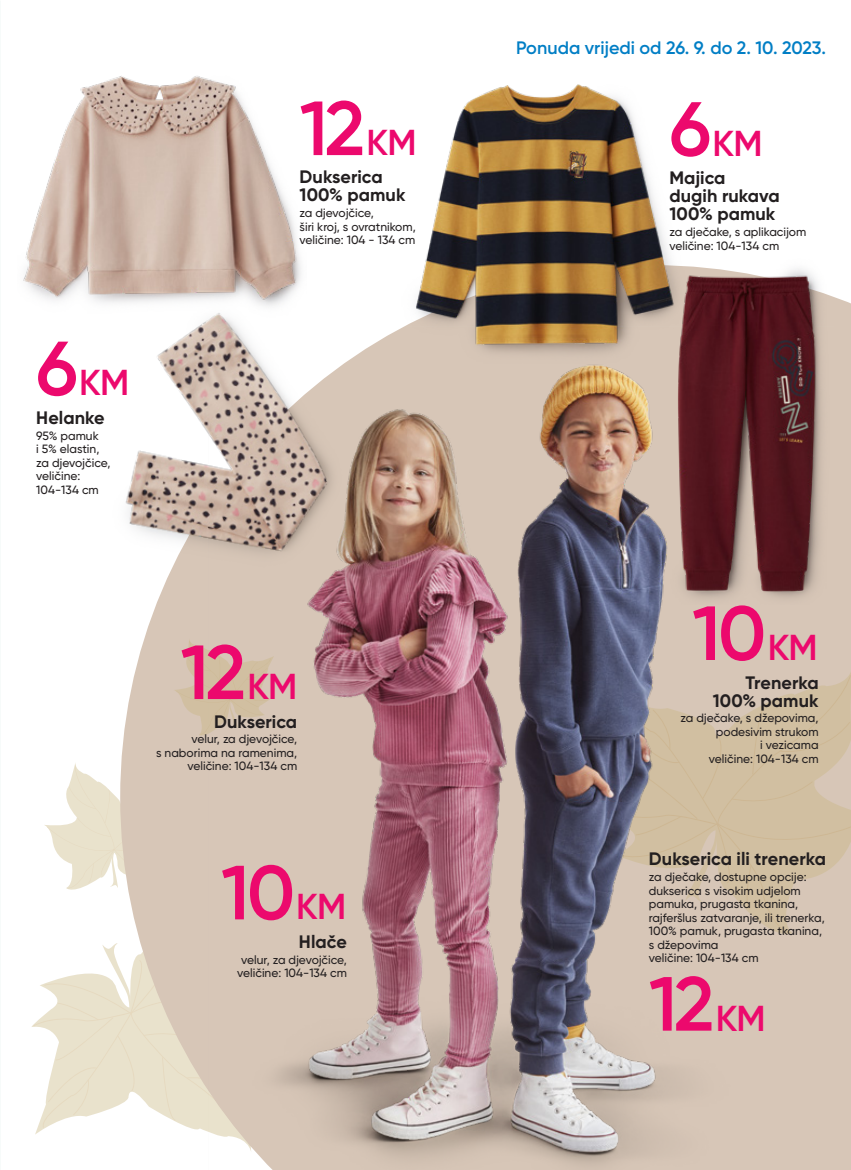
<style>
.page{position:relative;width:851px;height:1170px;background:#fff}
.page>*{position:absolute;margin:0;border:0;box-sizing:border-box;transform-origin:0 0}
.t1{font:600 76.5px "Gilroy";letter-spacing:-.045em;color:#ec096d}
.t2{font:600 36px "Gilroy";color:#ec096d}
.t3{font:700 18px/18px "Gilroy";color:#231f20}
.t4{font:600 18px "Gilroy";color:#007ec5}
.t5{font:500 12px/13.5px "Gilroy";color:#231f20}
.s1{font-size:76.5px}
.s2{font-size:36px}
</style>
<div class="page">
<svg style="left:33px;top:943px;width:87px;height:191px"></svg>
<svg style="left:45px;top:763px;width:75px;height:127px"></svg>
<svg style="left:120px;top:605px;width:730px;height:564px;fill:#d7c6b7"></svg>
<svg style="left:833px;top:675px;width:17px;height:258px"></svg>
<svg style="left:173px;top:638px;width:35px;height:101px"></svg>
<img style="left:208px;top:394px;width:625px;height:775px">
<img style="left:120px;top:335px;width:286px;height:298px">
<img style="left:23px;top:76px;width:284px;height:287px">
<img style="left:389px;top:84px;width:279px;height:310px">
<img style="left:609px;top:253px;width:241px;height:352px">
<h2 class="t2" style="left:36px;top:360px;width:95px"><span class="s1">6</span> KM</h2>
<h3 class="t3" style="left:36px;top:408px;width:70px">Helanke</h3>
<p class="t5" style="left:36px;top:428px;width:76px">95% pamuk<br>i 5% elastin, za djevojčice, veličine:<br>104-134 cm</p>
<h1 class="t1" style="left:299px;top:81px;width:118px">12 <span class="s2">KM</span></h1>
<h3 class="t3" style="left:299px;top:168px;width:107px">Dukserica<br>100% pamuk</h3>
<p class="t5" style="left:299px;top:206px;width:118px">za djevojčice,<br>širi kroj, s ovratnikom, veličine: 104 - 134 cm</p>
<h1 class="t1" style="left:180px;top:624px;width:118px">12 <span class="s2">KM</span></h1>
<h3 class="t3" style="left:214px;top:712px;width:85px">Dukserica</h3>
<p class="t5" style="left:156px;top:732px;width:143px;text-align:right">velur, za djevojčice,<br>s naborima na ramenima, veličine: 104-134 cm</p>
<h1 class="t1" style="left:221px;top:845px;width:126px">10 <span class="s2">KM</span></h1>
<h3 class="t3" style="left:299px;top:932px;width:49px">Hlače</h3>
<p class="t5" style="left:237px;top:952px;width:111px;text-align:center">velur, za djevojčice, veličine: 104-134 cm</p>
<h3 class="t4" style="left:516px;top:37px;width:311px">Ponuda vrijedi od 26. 9. do 2. 10. 2023.</h3>
<h2 class="t2" style="left:669px;top:121px;width:94px"><span class="s1">6</span> KM</h2>
<h3 class="t3" style="left:669px;top:169px;width:112px">Majica<br>dugih rukava<br>100% pamuk</h3>
<p class="t5" style="left:669px;top:225px;width:138px">za dječake, s aplikacijom veličine: 104-134 cm</p>
<h1 class="t1" style="left:692px;top:585px;width:127px">10 <span class="s2">KM</span></h1>
<h3 class="t3" style="left:712px;top:673px;width:107px;text-align:right">Trenerka<br>100% pamuk</h3>
<p class="t5" style="left:680px;top:711px;width:139px;text-align:right">za dječake, s džepovima, podesivim strukom<br>i vezicama<br>veličine: 104-134 cm</p>
<h3 class="t3" style="left:648px;top:850px;width:178px">Dukserica ili trenerka</h3>
<p class="t5" style="left:648px;top:870px;width:177px">za dječake, dostupne opcije: dukserica s visokim udjelom pamuka, prugasta tkanina, rajferšlus zatvaranje, ili trenerka,<br>100% pamuk, prugasta tkanina, s džepovima<br>veličine: 104-134 cm</p>
<h1 class="t1" style="left:648px;top:956px;width:118px">12 <span class="s2">KM</span></h1>
</div>
